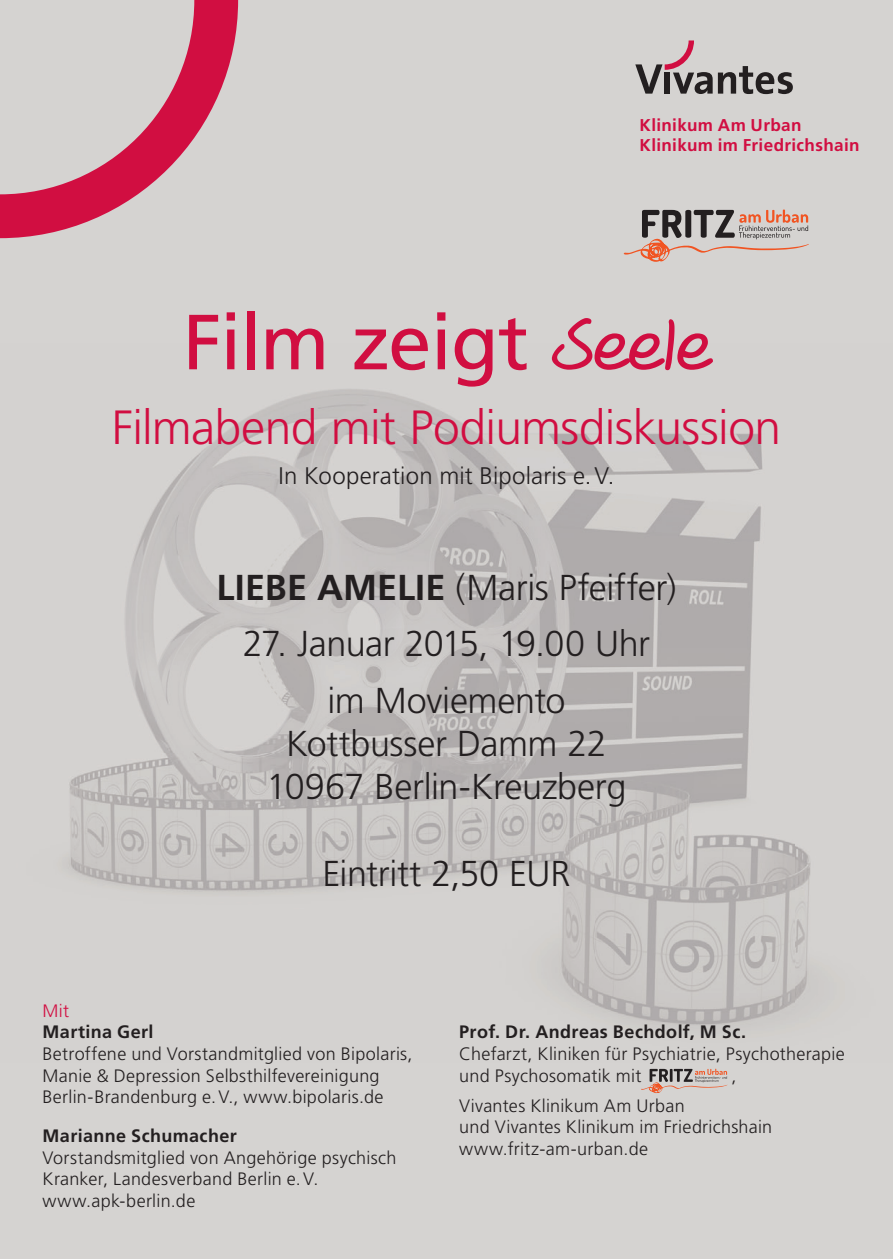
<style>
.page{position:relative;width:893px;height:1259px;background:#d5d3d1}
.page>*{position:absolute;margin:0;border:0;box-sizing:border-box;transform-origin:0 0}
.t1{font:78px "Frutiger";letter-spacing:-.015em;color:#d10e41}
.t2{font:300 48px "Frutiger";letter-spacing:-.015em;color:#d10e41}
.t3{font:300 36px/56.4px "Frutiger";letter-spacing:-.01em;color:#231f20;text-align:center}
.t4{font:300 24px "Frutiger";letter-spacing:.01em;color:#231f20}
.t5{font:300 18px/21.6px "Frutiger";letter-spacing:.015em;color:#231f20}
.t6{font:700 18px "Frutiger";letter-spacing:.025em;color:#231f20}
.t7{font:300 18px "Frutiger";color:#d10e41}
.t8{font:700 17.1px/20.4px "Frutiger";letter-spacing:.02em;color:#d10e41}
.s1{font-family:"Veneto Handwriting"}
.s2{font-weight:700}
</style>
<div class="page">
<img style="left:68px;top:389px;width:743px;height:639px">
<svg style="left:623px;top:209px;width:186px;height:53px"></svg>
<svg style="left:635px;top:40px;width:158px;height:54px"></svg>
<svg style="left:0;top:0;width:238px;height:238px"></svg>
<svg style="left:641px;top:1068px;width:86px;height:25px"></svg>
<p class="t8" style="left:640px;top:114px;width:222px">Klinikum Am Urban<br>Klinikum im Friedrichshain</p>
<h1 class="t1" style="left:183px;top:296px;width:529px">Film zeigt <span class="s1">Seele</span></h1>
<h2 class="t2" style="left:112px;top:400px;width:671px">Filmabend mit Podiumsdiskussion</h2>
<h3 class="t4" style="left:279px;top:462px;width:337px">In Kooperation mit Bipolaris e. V.</h3>
<h3 class="t3" style="left:217px;top:560px;width:461px"><span class="s2">Liebe AmeLie</span> (Maris Pfeiffer)</h3>
<h3 class="t3" style="left:243px;top:616px;width:409px">27. Januar 2015, 19.00 Uhr im Moviemento</h3>
<h3 class="t3" style="left:267px;top:722px;width:361px;line-height:43.2px">Kottbusser Damm 22<br>10967 Berlin-Kreuzberg</h3>
<h3 class="t3" style="left:322px;top:845px;width:250px">Eintritt 2,50 EUR</h3>
<p class="t7" style="left:43px;top:1000px;width:28px">Mit</p>
<p class="t6" style="left:43px;top:1021px;width:113px">martina Gerl</p>
<p class="t5" style="left:43px;top:1043px;width:372px">Betroffene und Vorstandmitglied von Bipolaris,<br>Manie &amp; Depression Selbsthilfevereinigung<br>Berlin-Brandenburg e. V., www.bipolaris.de</p>
<p class="t6" style="left:43px;top:1125px;width:196px">marianne Schumacher</p>
<p class="t5" style="left:43px;top:1146px;width:355px">Vorstandsmitglied von Angehörige psychisch<br>Kranker, Landesverband Berlin e. V. www.apk-berlin.de</p>
<p class="t6" style="left:459px;top:1021px;width:288px">Prof. Dr. Andreas bechdolf, m Sc.</p>
<p class="t5" style="left:459px;top:1043px;width:387px">Chefarzt, Kliniken für Psychiatrie, Psychotherapie und Psychosomatik mit</p>
<p class="t5" style="left:731px;top:1065px;width:7px">,</p>
<p class="t5" style="left:459px;top:1095px;width:315px">Vivantes Klinikum Am Urban<br>und Vivantes Klinikum im Friedrichshain www.fritz-am-urban.de</p>
</div>
